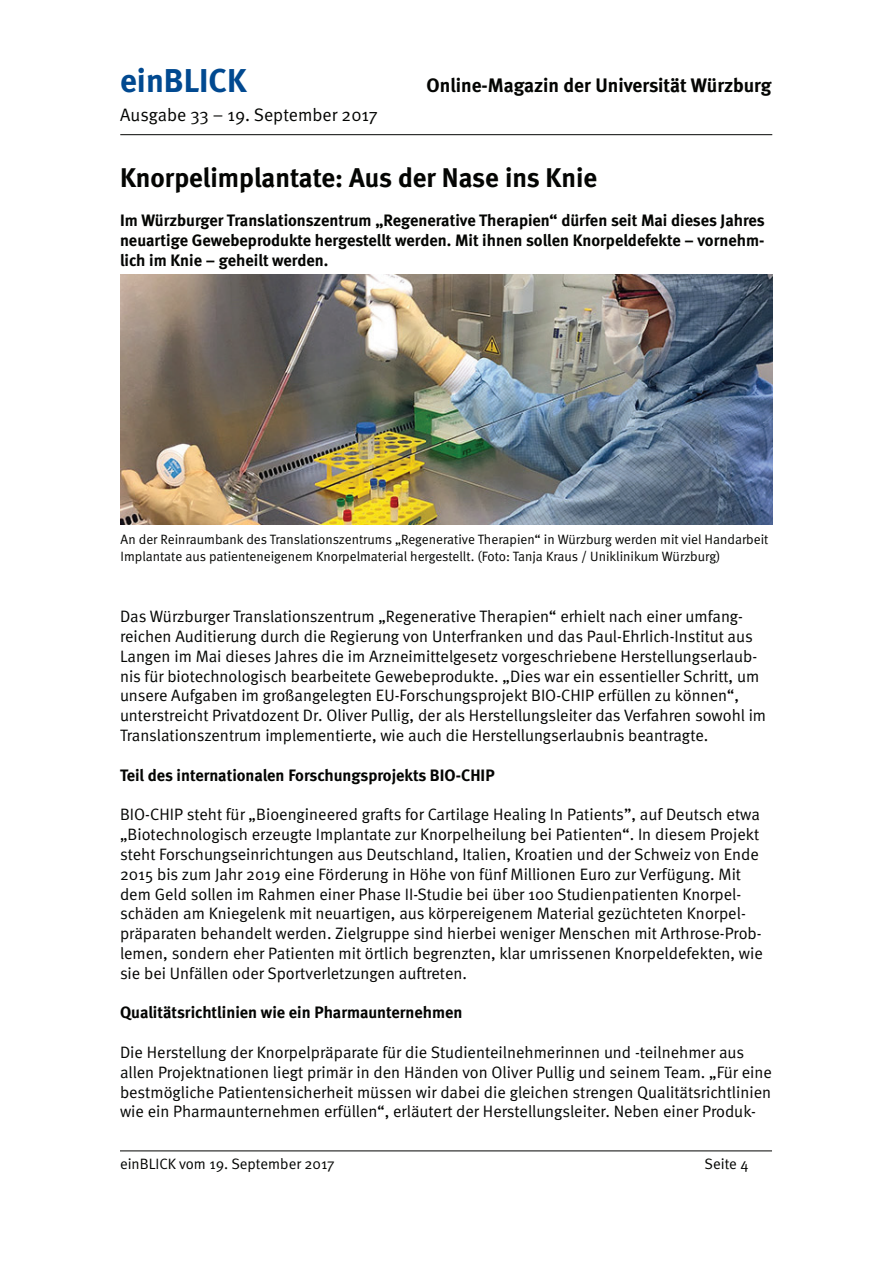
<style>
.page{position:relative;width:893px;height:1263px;background:#fff}
.page>*{position:absolute;margin:0;border:0;box-sizing:border-box;transform-origin:0 0}
.t1{font:700 33px "Meta";color:#014990}
.t2{font:700 27px "Meta";color:#040503}
.t3{font:700 19.5px "Meta";color:#040503}
.t4{font:18px "Meta Normal";color:#040503}
.t5{font:16.5px/19.8px "Meta Normal";color:#040503}
.t6{font:700 16.5px/19.8px "Meta";color:#040503;text-align:justify}
.t7{font:15px "Meta Normal";color:#040503}
.t8{font:13.5px/16.2px "Meta Normal";color:#040503}
</style>
<div class="page">
<hr style="left:120px;top:134px;width:652px;height:1px;background:#040503">
<hr style="left:120px;top:1150px;width:652px;height:1px;background:#040503">
<img style="left:121px;top:274px;width:652px;height:251px">
<h1 class="t1" style="left:120px;top:61px;width:128px">einBLICK</h1>
<p class="t3" style="left:427px;top:74px;width:346px">Online-Magazin der Universität Würzburg</p>
<p class="t4" style="left:120px;top:105px;width:259px">Ausgabe 33 – 19. September 2017</p>
<h2 class="t2" style="left:120px;top:161px;width:479px">Knorpelimplantate: Aus der Nase ins Knie</h2>
<p class="t6" style="left:120px;top:210px;width:646px">Im Würzburger Translationszentrum „Regenerative Therapien“ dürfen seit Mai dieses Jahres neuartige Gewebeprodukte hergestellt werden. Mit ihnen sollen Knorpeldefekte – vornehm&shy;lich im Knie – geheilt werden.</p>
<p class="t8" style="left:121px;top:531px;width:649px">An der Reinraumbank des Translationszentrums „Regenerative Therapien“ in Würzburg werden mit viel Handarbeit<br>Implantate aus patienteneigenem Knorpelmaterial hergestellt. (Foto: Tanja Kraus / Uniklinikum Würzburg)</p>
<p class="t5" style="left:120px;top:606px;width:648px">Das Würzburger Translationszentrum „Regenerative Therapien“ erhielt nach einer umfang&shy;reichen Auditierung durch die Regierung von Unterfranken und das Paul-Ehrlich-Institut aus Langen im Mai dieses Jahres die im Arzneimittelgesetz vorgeschriebene Herstellungserlaub&shy;nis für biotechnologisch bearbeitete Gewebeprodukte. „Dies war ein essentieller Schritt, um unsere Aufgaben im großangelegten EU-Forschungsprojekt BIO-CHIP erfüllen zu können“, unterstreicht Privatdozent Dr. Oliver Pullig, der als Herstellungsleiter das Verfahren sowohl im Translationszentrum implementierte, wie auch die Herstellungserlaubnis beantragte.</p>
<p class="t6" style="left:120px;top:765px;width:376px">Teil des internationalen Forschungsprojekts BIO-CHIP</p>
<p class="t5" style="left:120px;top:804px;width:644px">BIO-CHIP steht für „Bioengineered grafts for Cartilage Healing In Patients”, auf Deutsch etwa „Biotechnologisch erzeugte Implantate zur Knorpelheilung bei Patienten“. In diesem Projekt steht Forschungseinrichtungen aus Deutschland, Italien, Kroatien und der Schweiz von Ende 2015 bis zum Jahr 2019 eine Förderung in Höhe von fünf Millionen Euro zur Verfügung. Mit dem Geld sollen im Rahmen einer Phase II-Studie bei über 100 Studienpatienten Knorpel&shy;schäden am Kniegelenk mit neuartigen, aus körpereigenem Material gezüchteten Knorpel&shy;präparaten behandelt werden. Zielgruppe sind hierbei weniger Menschen mit Arthrose-Prob&shy;lemen, sondern eher Patienten mit örtlich begrenzten, klar umrissenen Knorpeldefekten, wie sie bei Unfällen oder Sportverletzungen auftreten.</p>
<p class="t6" style="left:120px;top:1002px;width:344px">Qualitätsrichtlinien wie ein Pharmaunternehmen</p>
<p class="t5" style="left:120px;top:1042px;width:654px">Die Herstellung der Knorpelpräparate für die Studienteilnehmerinnen und -teilnehmer aus allen Projektnationen liegt primär in den Händen von Oliver Pullig und seinem Team. „Für eine bestmögliche Patientensicherheit müssen wir dabei die gleichen strengen Qualitätsrichtlinien wie ein Pharmaunternehmen erfüllen“, erläutert der Herstellungsleiter. Neben einer Produk-</p>
<p class="t7" style="left:120px;top:1155px;width:216px">einBLICK vom 19. September 2017</p>
<p class="t7" style="left:705px;top:1155px;width:45px">Seite 4</p>
</div>
